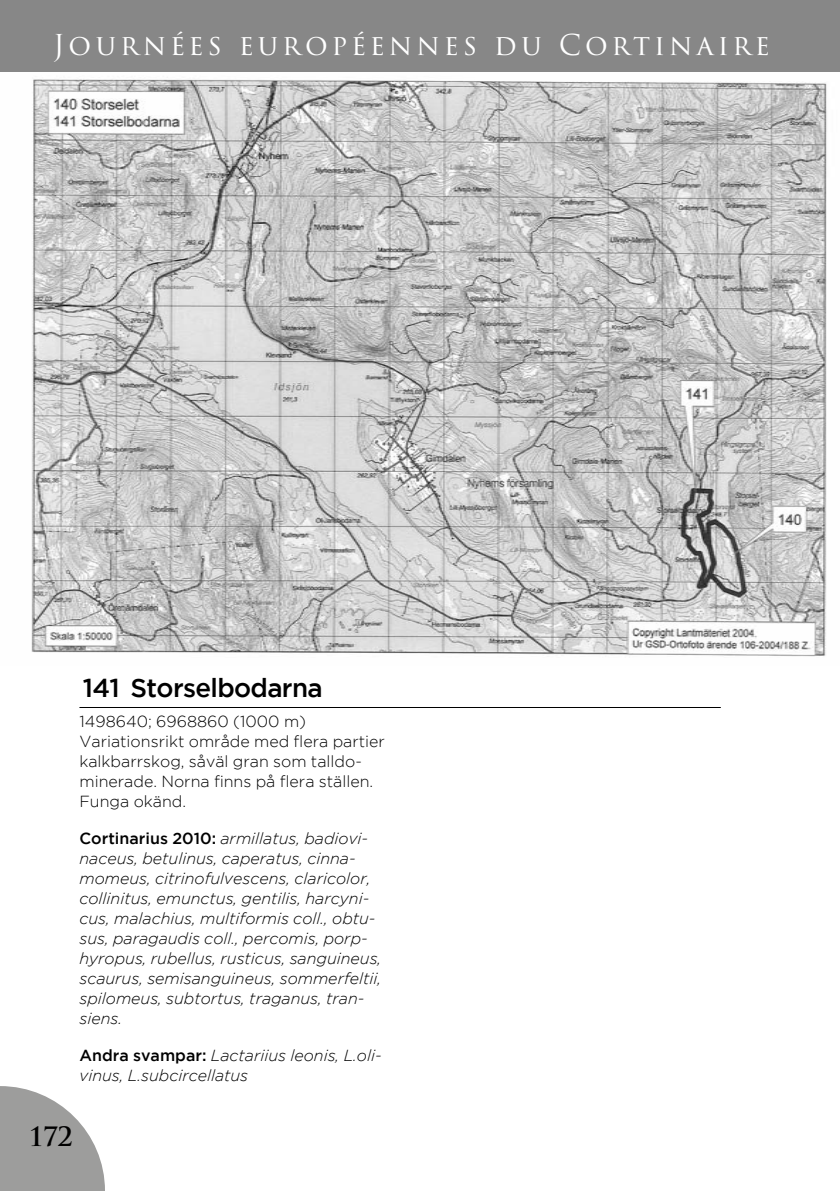
<style>
.page{position:relative;width:840px;height:1191px;background:#fff}
.page>*{position:absolute;margin:0;border:0;box-sizing:border-box;transform-origin:0 0}
.t1{font:28px "Trajan Pro 3";letter-spacing:.14em;color:#fff}
.t2{font:500 26px "Gotham";letter-spacing:-.025em;color:#000}
.t3{font:700 26px "Trajan Pro";color:#000}
.t4{font:italic 300 16px/20px "Gotham";color:#000}
.t5{font:300 16px/20px "Gotham";color:#000}
.s1{font-weight:500;font-style:normal}
</style>
<div class="page">
<svg style="left:0;top:1086px;width:105px;height:105px"></svg>
<div style="left:0;top:0;width:839px;height:75px;background:#878787"></div>
<img style="left:0;top:72px;width:839px;height:585px">
<hr style="left:79px;top:707px;width:641px;height:1px;background:#000">
<h1 class="t1" style="left:53px;top:26px;width:718px">JOURNÉES EUROPÉENNES DU CORTINAIRE</h1>
<h2 class="t2" style="left:83px;top:673px;width:241px">141 Storselbodarna</h2>
<p class="t5" style="left:79px;top:711px;width:307px">1498640; 6968860 (1000 m)<br>Variationsrikt område med flera partier kalkbarrskog, såväl gran som talldo&shy;minerade. Norna finns på flera ställen.<br>Funga okänd.</p>
<p class="t4" style="left:79px;top:828px;width:303px"><span class="s1">Cortinarius 2010:</span> armillatus, badiovi&shy;naceus, betulinus, caperatus, cinna&shy;momeus, citrinofulvescens, claricolor, collinitus, emunctus, gentilis, harcyni&shy;cus, malachius, multiformis coll., obtu&shy;sus, paragaudis coll., percomis, porp&shy;hyropus, rubellus, rusticus, sanguineus, scaurus, semisanguineus, sommerfeltii, spilomeus, subtortus, traganus, tran&shy;siens.</p>
<p class="t4" style="left:79px;top:1045px;width:303px"><span class="s1">Andra svampar:</span> Lactariius leonis, L.oli&shy;vinus, L.subcircellatus</p>
<h2 class="t3" style="left:28px;top:1120px;width:46px">172</h2>
</div>
